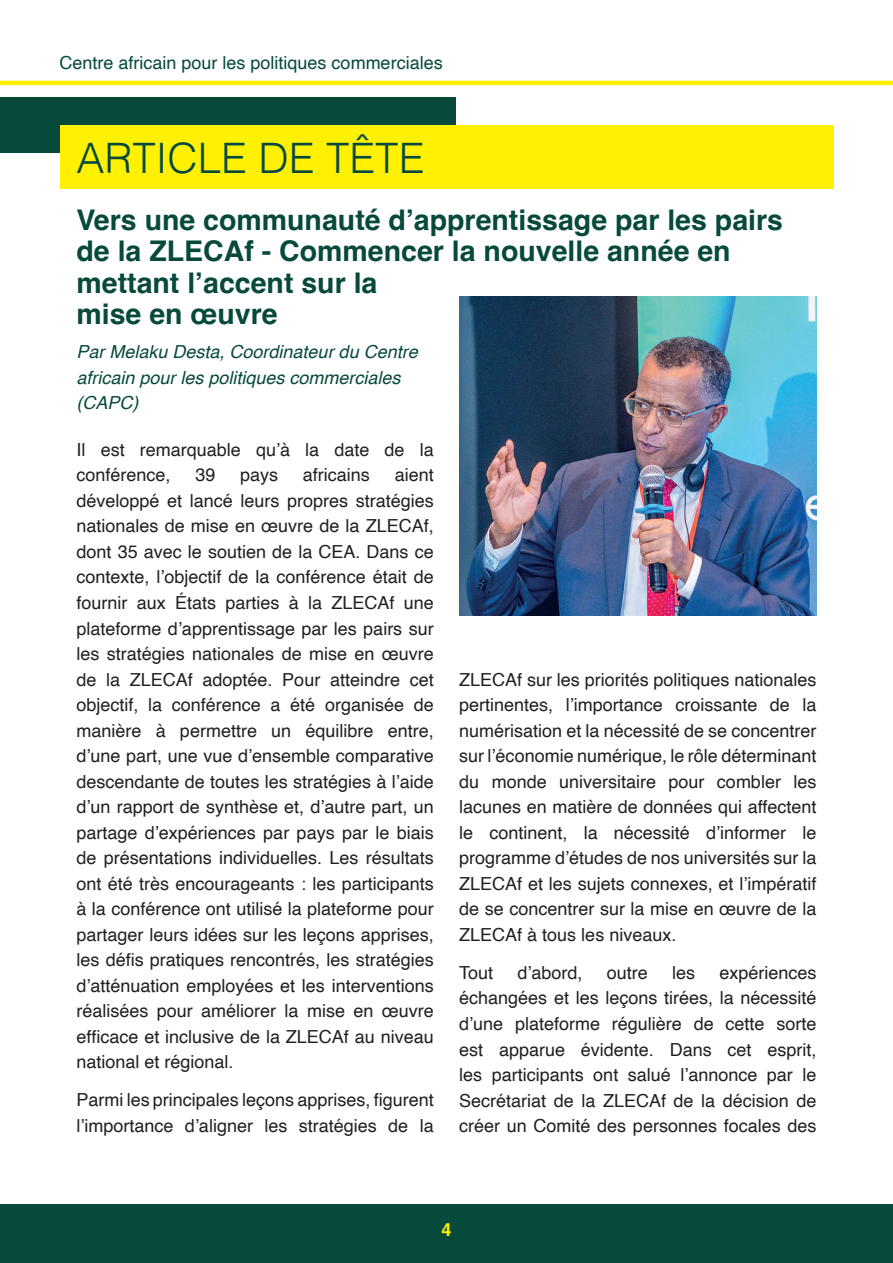
<style>
.page{position:relative;width:893px;height:1263px;background:#fff}
.page>*{position:absolute;margin:0;border:0;box-sizing:border-box;transform-origin:0 0}
.t1{font:300 42px "Helvetica";color:#074a3c}
.t2{font:700 28.5px/31.5px "Helvetica";color:#074a3c}
.t3{font:18px/25.5px "Helvetica";color:#231f20;text-align:justify}
.t4{font:italic 18px/25.5px "Helvetica";color:#074a3c}
.t5{font:18px "Helvetica";color:#074a3c}
.t6{font:700 18px "Helvetica";color:#fff101}
</style>
<div class="page">
<div style="left:0;top:1204px;width:893px;height:59px;background:#074a3c"></div>
<hr style="left:0;top:81px;width:893px;height:4px;background:#fff101">
<div style="left:0;top:98px;width:455px;height:55px;background:#074a3c"></div>
<div style="left:60px;top:125px;width:773px;height:64px;background:#fff101"></div>
<img style="left:459px;top:297px;width:357px;height:318px">
<p class="t5" style="left:60px;top:49px;width:385px">Centre africain pour les politiques commerciales</p>
<h1 class="t1" style="left:77px;top:122px;width:349px">ARTICLE DE TÊTE</h1>
<h2 class="t2" style="left:77px;top:207px;width:708px">Vers une communauté d’apprentissage par les pairs de la ZLECAf - Commencer la nouvelle année en mettant l’accent sur la<br>mise en œuvre</h2>
<p class="t4" style="left:77px;top:339px;width:343px">Par Melaku Desta, Coordinateur du Centre africain pour les politiques commerciales (CAPC)</p>
<p class="t3" style="left:77px;top:437px;width:359px">Il est remarquable qu’à la date de la conférence,</p>
<p class="t3" style="left:195px;top:463px;width:22px">39</p>
<p class="t3" style="left:240px;top:463px;width:40px">pays</p>
<p class="t3" style="left:303px;top:463px;width:69px">africains</p>
<p class="t3" style="left:77px;top:463px;width:359px;text-indent:318px">aient développé et lancé leurs propres stratégies nationales de mise en œuvre de la ZLECAf, dont 35 avec le soutien de la CEA. Dans ce contexte, l’objectif de la conférence était de fournir aux États parties à la ZLECAf une plateforme d’apprentissage par les pairs sur les stratégies nationales de mise en œuvre de la ZLECAf adoptée. Pour atteindre cet objectif, la conférence a été organisée de manière à permettre un équilibre entre, d’une part, une vue d’ensemble comparative descendante de toutes les stratégies à l’aide d’un rapport de synthèse et, d’autre part, un partage d’expériences par pays par le biais de présentations individuelles. Les résultats ont été très encourageants : les participants à la conférence ont utilisé la plateforme pour partager leurs idées sur les leçons apprises, les défis pratiques rencontrés, les stratégies d’atténuation employées et les interventions réalisées pour améliorer la mise en œuvre efficace et inclusive de la ZLECAf au niveau national et régional.</p>
<p class="t3" style="left:77px;top:1088px;width:359px">Parmi les principales leçons apprises, figurent l’importance d’aligner les stratégies de la</p>
<p class="t3" style="left:459px;top:667px;width:359px">ZLECAf sur les priorités politiques nationales pertinentes, l’importance croissante de la numérisation et la nécessité de se concentrer sur l’économie numérique, le rôle déterminant du monde universitaire pour combler les lacunes en matière de données qui affectent le continent, la nécessité d’informer le programme d’études de nos universités sur la ZLECAf et les sujets connexes, et l’impératif de se concentrer sur la mise en œuvre de la ZLECAf à tous les niveaux.</p>
<p class="t3" style="left:459px;top:960px;width:36px">Tout</p>
<p class="t3" style="left:517px;top:960px;width:67px">d’abord,</p>
<p class="t3" style="left:607px;top:960px;width:43px">outre</p>
<p class="t3" style="left:672px;top:960px;width:25px">les</p>
<p class="t3" style="left:459px;top:960px;width:359px;text-indent:260px">expériences échangées et les leçons tirées, la nécessité d’une plateforme régulière de cette sorte est apparue évidente. Dans cet esprit, les participants ont salué l’annonce par le Secrétariat de la ZLECAf de la décision de créer un Comité des personnes focales des</p>
<p class="t6" style="left:441px;top:1218px;width:12px">4</p>
</div>
